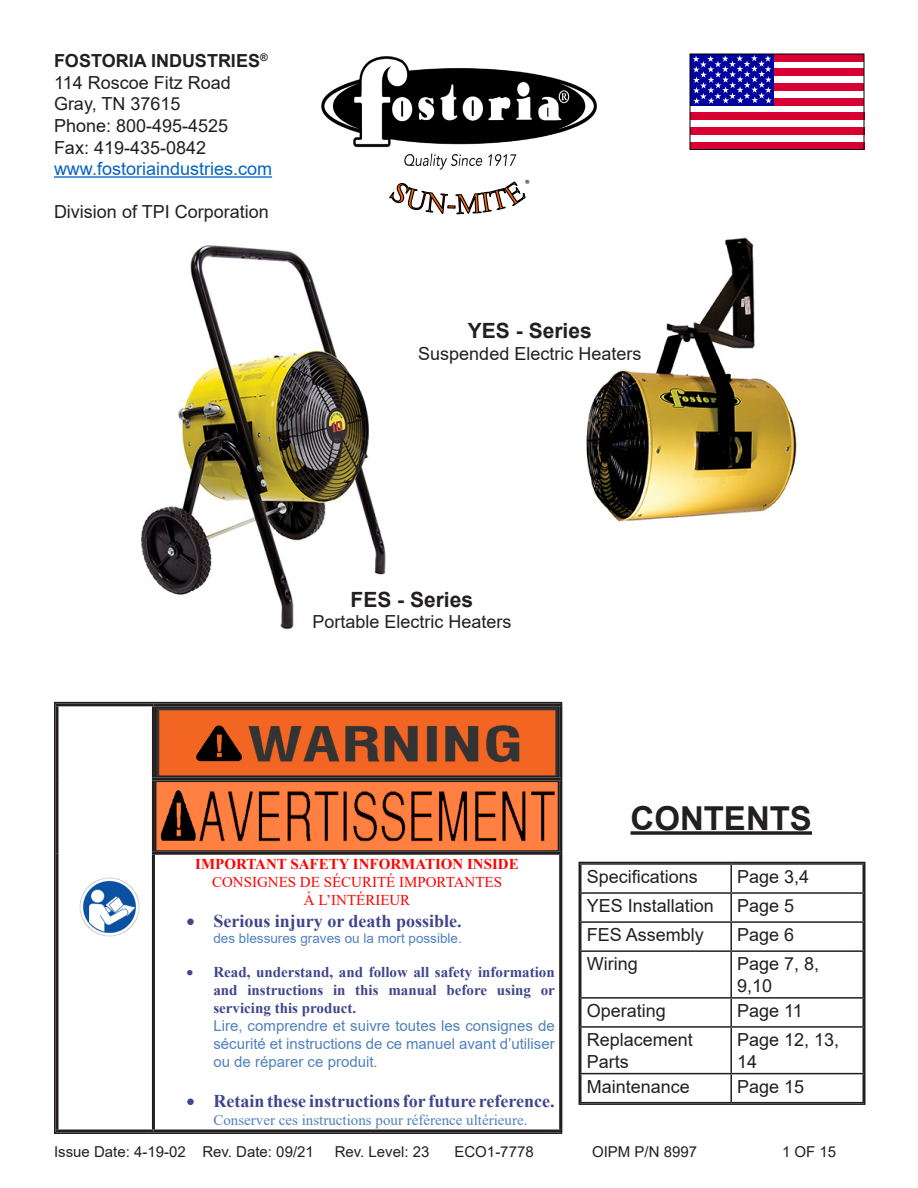
<style>
.page{position:relative;width:918px;height:1188px;background:#fff}
.page>*{position:absolute;margin:0;border:0;box-sizing:border-box;transform-origin:0 0}
.heading_6{font:700 33px "Arial";color:#231f20}
.heading_4{font:700 21px "Arial";color:#231f20}
.heading_7{font:700 21px "Arial";color:#231f20}
.heading_3{font:18px/21.6px "Arial";color:#231f20}
.t1{font:700 18px "Times New Roman";color:#40458c}
.t2{font:18px "Arial";color:#0563c1}
.Body_Text{font:700 18px "Arial";color:#231f20}
.t3{font:15px/18px "Arial";color:#4f81bd;text-align:justify}
.t4{font:700 15px/18px "Times New Roman";color:#40458c;text-align:justify}
.t5{font:15px "Arial";color:#231f20}
.t6{font:15px "Times New Roman";color:#4f81bd}
.t7{font:15px "Times New Roman";color:#f00}
.t8{font:700 15px "Times New Roman";color:#f00}
.t9{font:13.5px "Arial";color:#4f81bd}
.t10{font:10.5px "Calibri";color:#000}
</style>
<div class="page">
<hr style="left:54px;top:176px;width:218px;height:2px;background:#0563c1">
<img style="left:321px;top:56px;width:276px;height:114px">
<svg style="left:389px;top:181px;width:137px;height:34px"></svg>
<div style="left:520px;top:172px;width:10px;height:21px;background:#fff"></div>
<div style="left:774px;top:69px;width:90px;height:7px;background:#d80033"></div>
<div style="left:774px;top:83px;width:90px;height:8px;background:#d80033"></div>
<div style="left:774px;top:98px;width:90px;height:7px;background:#d80033"></div>
<div style="left:774px;top:54px;width:90px;height:8px;background:#d80033"></div>
<div style="left:690px;top:54px;width:83px;height:51px;background:#00009e"></div>
<div style="left:690px;top:113px;width:174px;height:7px;background:#d80033"></div>
<div style="left:690px;top:127px;width:174px;height:8px;background:#d80033"></div>
<div style="left:690px;top:142px;width:174px;height:8px;background:#d80033"></div>
<svg style="left:693px;top:56px;width:79px;height:48px"></svg>
<div style="left:690px;top:54px;width:174px;height:96px;border:1px solid #000"></div>
<hr style="left:56px;top:703px;width:97px;height:3px;background:#231f20">
<hr style="left:56px;top:706px;width:2px;height:73px;background:#231f20">
<hr style="left:56px;top:779px;width:2px;height:74px;background:#231f20">
<hr style="left:56px;top:853px;width:2px;height:277px;background:#231f20">
<hr style="left:56px;top:1130px;width:97px;height:2px;background:#231f20">
<hr style="left:153px;top:703px;width:409px;height:3px;background:#231f20">
<hr style="left:152px;top:706px;width:3px;height:72px;background:#231f20">
<hr style="left:152px;top:778px;width:410px;height:3px;background:#231f20">
<hr style="left:152px;top:781px;width:3px;height:71px;background:#231f20">
<hr style="left:152px;top:852px;width:410px;height:3px;background:#231f20">
<hr style="left:152px;top:855px;width:3px;height:275px;background:#231f20">
<hr style="left:153px;top:1130px;width:409px;height:2px;background:#231f20">
<img style="left:158px;top:709px;width:398px;height:66px">
<div style="left:155px;top:706px;width:404px;height:72px;border:2px solid #231f20"></div>
<img style="left:158px;top:784px;width:398px;height:65px">
<div style="left:155px;top:781px;width:404px;height:71px;border:2px solid #231f20"></div>
<div style="left:54px;top:702px;width:508px;height:432px;border:2px solid #231f20"></div>
<img style="left:79px;top:877px;width:61px;height:60px">
<svg style="left:631px;top:831px;width:181px;height:4px"></svg>
<hr style="left:730px;top:865px;width:2px;height:27px;background:#231f20">
<hr style="left:862px;top:865px;width:2px;height:27px;background:#231f20">
<hr style="left:580px;top:892px;width:151px;height:2px;background:#231f20">
<hr style="left:731px;top:892px;width:133px;height:2px;background:#231f20">
<hr style="left:730px;top:894px;width:2px;height:27px;background:#231f20">
<hr style="left:862px;top:894px;width:2px;height:27px;background:#231f20">
<hr style="left:580px;top:921px;width:151px;height:2px;background:#231f20">
<hr style="left:731px;top:921px;width:133px;height:2px;background:#231f20">
<hr style="left:730px;top:923px;width:2px;height:27px;background:#231f20">
<hr style="left:862px;top:923px;width:2px;height:27px;background:#231f20">
<hr style="left:580px;top:950px;width:151px;height:2px;background:#231f20">
<hr style="left:731px;top:950px;width:133px;height:2px;background:#231f20">
<hr style="left:730px;top:952px;width:2px;height:45px;background:#231f20">
<hr style="left:862px;top:952px;width:2px;height:45px;background:#231f20">
<hr style="left:580px;top:997px;width:151px;height:2px;background:#231f20">
<hr style="left:731px;top:997px;width:133px;height:2px;background:#231f20">
<hr style="left:730px;top:999px;width:2px;height:27px;background:#231f20">
<hr style="left:862px;top:999px;width:2px;height:27px;background:#231f20">
<hr style="left:580px;top:1026px;width:151px;height:2px;background:#231f20">
<hr style="left:731px;top:1026px;width:133px;height:2px;background:#231f20">
<hr style="left:730px;top:1028px;width:2px;height:45px;background:#231f20">
<hr style="left:862px;top:1028px;width:2px;height:45px;background:#231f20">
<hr style="left:580px;top:1073px;width:151px;height:1px;background:#231f20">
<hr style="left:731px;top:1073px;width:133px;height:1px;background:#231f20">
<hr style="left:730px;top:1074px;width:2px;height:28px;background:#231f20">
<hr style="left:862px;top:1074px;width:2px;height:28px;background:#231f20">
<div style="left:579px;top:862px;width:287px;height:243px;border:2px solid #231f20"></div>
<img style="left:586px;top:237px;width:211px;height:285px">
<img style="left:141px;top:245px;width:245px;height:385px">
<p class="Body_Text" style="left:54px;top:48px;width:215px">FOSTORIA INDUSTRIES<sup>®</sup></p>
<p class="heading_3" style="left:54px;top:71px;width:178px">114 Roscoe Fitz Road</p>
<p class="heading_3" style="left:54px;top:93px;width:128px">Gray, TN 37615</p>
<p class="heading_3" style="left:54px;top:115px;width:176px">Phone: 800-495-4525</p>
<p class="heading_3" style="left:54px;top:136px;width:154px">Fax: 419-435-0842</p>
<p class="t2" style="left:54px;top:156px;width:220px">www.fostoriaindustries.com</p>
<p class="heading_3" style="left:54px;top:201px;width:216px">Division of TPI Corporation</p>
<p class="t10" style="left:525px;top:176px;width:7px">®</p>
<p class="heading_7" style="left:468px;top:316px;width:125px">YES - Series</p>
<p class="heading_3" style="left:418px;top:343px;width:225px">Suspended Electric Heaters</p>
<p class="heading_4" style="left:351px;top:584px;width:124px">FES - Series</p>
<p class="heading_3" style="left:312px;top:611px;width:201px">Portable Electric Heaters</p>
<p class="t8" style="left:195px;top:854px;width:325px">IMPORTANT SAFETY INFORMATION INSIDE</p>
<p class="t7" style="left:212px;top:872px;width:291px">CONSIGNES DE SÉCURITÉ IMPORTANTES</p>
<p class="t7" style="left:304px;top:890px;width:108px">À L’INTÉRIEUR</p>
<p class="t1" style="left:186px;top:908px;width:277px">• Serious injury or death possible.</p>
<p class="t9" style="left:213px;top:929px;width:250px">des blessures graves ou la mort possible.</p>
<p class="t4" style="left:213px;top:963px;width:343px;text-indent:-27px">• Read, understand, and follow all safety information and instructions in this manual before using or servicing this product.</p>
<p class="t3" style="left:213px;top:1017px;width:343px">Lire, comprendre et suivre toutes les consignes de sécurité et instructions de ce manuel avant d’utiliser ou de réparer ce produit.</p>
<p class="t1" style="left:186px;top:1088px;width:370px">• Retain these instructions for future reference.</p>
<p class="t6" style="left:213px;top:1109px;width:316px">Conserver ces instructions pour référence ultérieure.</p>
<p class="heading_6" style="left:631px;top:795px;width:183px">CONTENTS</p>
<p class="heading_3" style="left:587px;top:866px;width:113px">Specifications</p>
<p class="heading_3" style="left:737px;top:866px;width:74px">Page 3,4</p>
<p class="heading_3" style="left:587px;top:895px;width:129px">YES Installation</p>
<p class="heading_3" style="left:737px;top:895px;width:59px">Page 5</p>
<p class="heading_3" style="left:587px;top:924px;width:119px">FES Assembly</p>
<p class="heading_3" style="left:737px;top:924px;width:59px">Page 6</p>
<p class="heading_3" style="left:587px;top:953px;width:52px">Wiring</p>
<p class="heading_3" style="left:737px;top:953px;width:84px">Page 7, 8,<br>9,10</p>
<p class="heading_3" style="left:587px;top:1000px;width:81px">Operating</p>
<p class="heading_3" style="left:737px;top:1000px;width:67px">Page 11</p>
<p class="heading_3" style="left:587px;top:1029px;width:108px">Replacement<br>Parts</p>
<p class="heading_3" style="left:737px;top:1029px;width:104px">Page 12, 13,<br>14</p>
<p class="heading_3" style="left:587px;top:1075px;width:105px">Maintenance</p>
<p class="heading_3" style="left:737px;top:1075px;width:69px">Page 15</p>
<p class="t5" style="left:54px;top:1142px;width:261px">Issue Date: 4-19-02 Rev. Date: 09/21</p>
<p class="t5" style="left:335px;top:1142px;width:96px">Rev. Level: 23</p>
<p class="t5" style="left:454px;top:1142px;width:81px">ECO1-7778</p>
<p class="t5" style="left:592px;top:1142px;width:107px">OIPM P/N 8997</p>
<p class="t5" style="left:782px;top:1142px;width:56px">1 OF 15</p>
</div>
